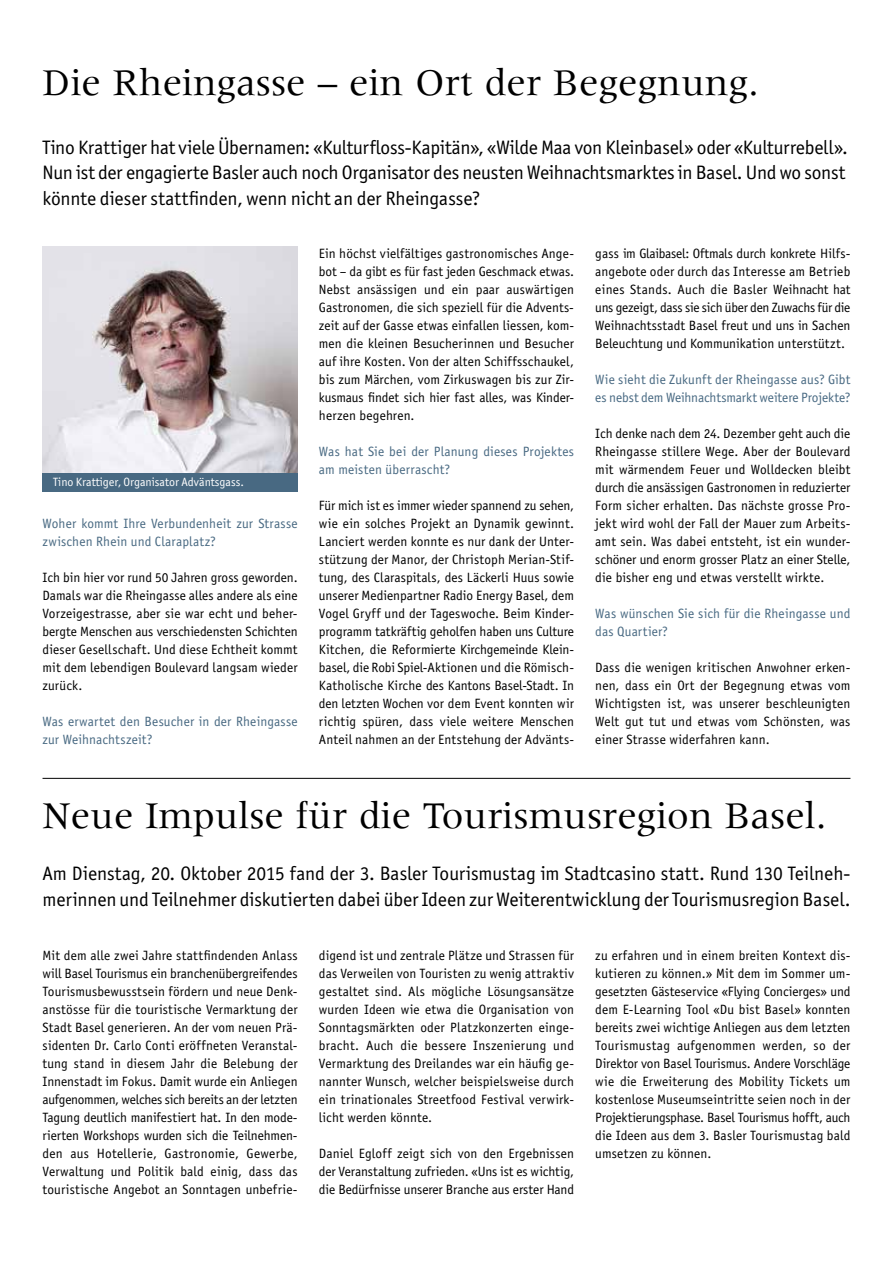
<style>
.page{position:relative;width:893px;height:1263px;background:#fff}
.page>*{position:absolute;margin:0;border:0;box-sizing:border-box;transform-origin:0 0}
.t1{font:39px "Meridien";color:#000}
.t2{font:19.5px/25.5px "Officina San ITC";letter-spacing:-.005em;color:#000}
.t3{font:13.5px/18px "Officina Sans LT";letter-spacing:.01em;color:#000;text-align:justify}
.t4{font:13.5px/18px "Officina Sans LT";letter-spacing:.01em;color:#486982}
.t5{font:12px "Officina San ITC";color:#fff}
</style>
<div class="page">
<img style="left:43px;top:247px;width:255px;height:227px">
<div style="left:43px;top:474px;width:255px;height:18px;background:#486982"></div>
<hr style="left:43px;top:778px;width:807px;height:1px;background:#000">
<h1 class="t1" style="left:43px;top:61px;width:718px">Die Rheingasse – ein Ort der Begegnung.</h1>
<p class="t2" style="left:43px;top:134px;width:807px">Tino Krattiger hat viele Übernamen: «Kulturfloss-Kapitän», «Wilde Maa von Kleinbasel» oder «Kulturrebell».<br>Nun ist der engagierte Basler auch noch Organisator des neusten Weihnachtsmarktes in Basel. Und wo sonst könnte dieser stattfinden, wenn nicht an der Rheingasse?</p>
<p class="t5" style="left:53px;top:475px;width:192px">Tino Krattiger, Organisator Adväntsgass.</p>
<p class="t4" style="left:43px;top:514px;width:257px">Woher kommt Ihre Verbundenheit zur Strasse zwischen Rhein und Claraplatz?</p>
<p class="t3" style="left:43px;top:568px;width:257px">Ich bin hier vor rund 50 Jahren gross geworden.<br>Damals war die Rheingasse alles andere als eine Vorzeigestrasse, aber sie war echt und beher&shy;bergte Menschen aus verschiedensten Schichten dieser Gesellschaft. Und diese Echtheit kommt mit dem lebendigen Boulevard langsam wieder zurück.</p>
<p class="t4" style="left:43px;top:712px;width:257px">Was erwartet den Besucher in der Rheingasse zur Weihnachtszeit?</p>
<p class="t3" style="left:319px;top:244px;width:257px">Ein höchst vielfältiges gastronomisches Ange&shy;bot – da gibt es für fast jeden Geschmack etwas.<br>Nebst ansässigen und ein paar auswärtigen Gastronomen, die sich speziell für die Advents&shy;zeit auf der Gasse etwas einfallen liessen, kom&shy;men die kleinen Besucherinnen und Besucher auf ihre Kosten. Von der alten Schiffsschaukel, bis zum Märchen, vom Zirkuswagen bis zur Zir&shy;kusmaus findet sich hier fast alles, was Kinder&shy;herzen begehren.</p>
<p class="t4" style="left:319px;top:442px;width:257px">Was hat Sie bei der Planung dieses Projektes am meisten überrascht?</p>
<p class="t3" style="left:319px;top:496px;width:257px">Für mich ist es immer wieder spannend zu sehen, wie ein solches Projekt an Dynamik gewinnt.<br>Lanciert werden konnte es nur dank der Unter&shy;stützung der Manor, der Christoph Merian-Stif&shy;tung, des Claraspitals, des Läckerli Huus sowie unserer Medienpartner Radio Energy Basel, dem Vogel Gryff und der Tageswoche. Beim Kinder&shy;programm tatkräftig geholfen haben uns Culture Kitchen, die Reformierte Kirchgemeinde Klein&shy;basel, die Robi Spiel-Aktionen und die Römisch-Katholische Kirche des Kantons Basel-Stadt. In den letzten Wochen vor dem Event konnten wir richtig spüren, dass viele weitere Menschen Anteil nahmen an der Entstehung der Advänts-</p>
<p class="t3" style="left:595px;top:244px;width:257px">gass im Glaibasel: Oftmals durch konkrete Hilfs&shy;angebote oder durch das Interesse am Betrieb eines Stands. Auch die Basler Weihnacht hat uns gezeigt, dass sie sich über den Zuwachs für die Weihnachtsstadt Basel freut und uns in Sachen Beleuchtung und Kommunikation unterstützt.</p>
<p class="t4" style="left:595px;top:370px;width:257px">Wie sieht die Zukunft der Rheingasse aus? Gibt es nebst dem Weihnachtsmarkt weitere Projekte?</p>
<p class="t3" style="left:595px;top:424px;width:257px">Ich denke nach dem 24. Dezember geht auch die Rheingasse stillere Wege. Aber der Boulevard mit wärmendem Feuer und Wolldecken bleibt durch die ansässigen Gastronomen in reduzierter Form sicher erhalten. Das nächste grosse Pro&shy;jekt wird wohl der Fall der Mauer zum Arbeits&shy;amt sein. Was dabei entsteht, ist ein wunder&shy;schöner und enorm grosser Platz an einer Stelle, die bisher eng und etwas verstellt wirkte.</p>
<p class="t4" style="left:595px;top:604px;width:257px">Was wünschen Sie sich für die Rheingasse und das Quartier?</p>
<p class="t3" style="left:595px;top:658px;width:257px">Dass die wenigen kritischen Anwohner erken&shy;nen, dass ein Ort der Begegnung etwas vom Wichtigsten ist, was unserer beschleunigten Welt gut tut und etwas vom Schönsten, was einer Strasse widerfahren kann.</p>
<h1 class="t1" style="left:43px;top:794px;width:786px">Neue Impulse für die Tourismusregion Basel.</h1>
<h2 class="t2" style="left:43px;top:860px;width:809px">Am Dienstag, 20. Oktober 2015 fand der 3. Basler Tourismustag im Stadtcasino statt. Rund 130 Teilneh&shy;merinnen und Teilnehmer diskutierten dabei über Ideen zur Weiterentwicklung der Tourismusregion Basel.</h2>
<p class="t3" style="left:43px;top:946px;width:257px">Mit dem alle zwei Jahre stattfindenden Anlass will Basel Tourismus ein branchenübergreifendes Tourismusbewusstsein fördern und neue Denk&shy;anstösse für die touristische Vermarktung der Stadt Basel generieren. An der vom neuen Prä&shy;sidenten Dr. Carlo Conti eröffneten Veranstal&shy;tung stand in diesem Jahr die Belebung der Innenstadt im Fokus. Damit wurde ein Anliegen aufgenommen, welches sich bereits an der letzten Tagung deutlich manifestiert hat. In den mode&shy;rierten Workshops wurden sich die Teilnehmen&shy;den aus Hotellerie, Gastronomie, Gewerbe, Verwaltung und Politik bald einig, dass das touristische Angebot an Sonntagen unbefrie-</p>
<p class="t3" style="left:319px;top:946px;width:257px">digend ist und zentrale Plätze und Strassen für das Verweilen von Touristen zu wenig attraktiv gestaltet sind. Als mögliche Lösungsansätze wurden Ideen wie etwa die Organisation von Sonntagsmärkten oder Platzkonzerten einge&shy;bracht. Auch die bessere Inszenierung und Vermarktung des Dreilandes war ein häufig ge&shy;nannter Wunsch, welcher beispielsweise durch ein trinationales Streetfood Festival verwirk&shy;licht werden könnte.</p>
<p class="t3" style="left:319px;top:1144px;width:257px">Daniel Egloff zeigt sich von den Ergebnissen der Veranstaltung zufrieden. «Uns ist es wichtig, die Bedürfnisse unserer Branche aus erster Hand</p>
<p class="t3" style="left:595px;top:946px;width:257px">zu erfahren und in einem breiten Kontext dis&shy;kutieren zu können.» Mit dem im Sommer um&shy;gesetzten Gästeservice «Flying Concierges» und dem E-Learning Tool «Du bist Basel» konnten bereits zwei wichtige Anliegen aus dem letzten Tourismustag aufgenommen werden, so der Direktor von Basel Tourismus. Andere Vorschläge wie die Erweiterung des Mobility Tickets um kostenlose Museumseintritte seien noch in der Projektierungsphase. Basel Tourismus hofft, auch die Ideen aus dem 3. Basler Tourismustag bald umsetzen zu können.</p>
</div>
